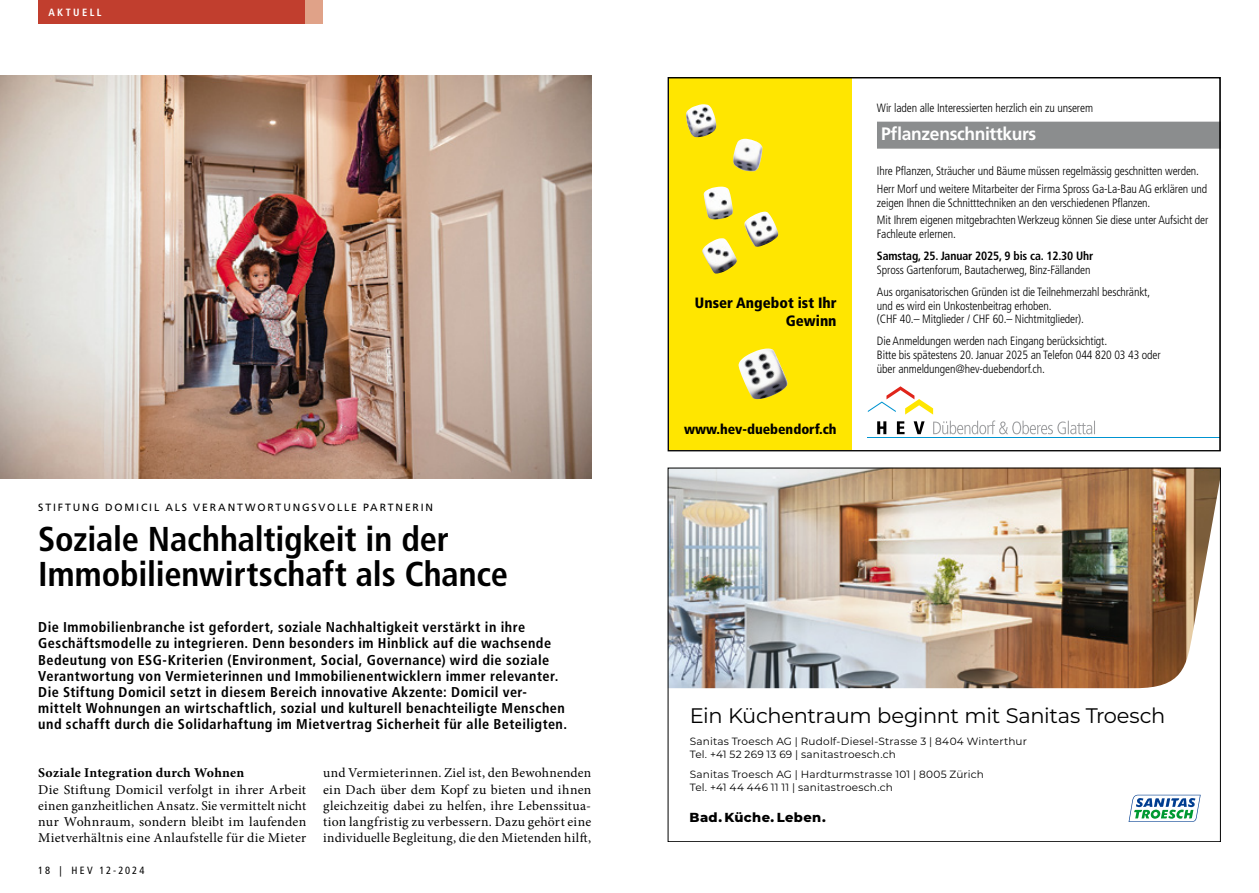
<style>
.page{position:relative;width:1259px;height:893px;background:#fff}
.page>*{position:absolute;margin:0;border:0;box-sizing:border-box;transform-origin:0 0}
.t1{font:700 condensed 34.5px/35.2px "Frutiger LT Std";letter-spacing:-.005em;color:#000}
.t2{font:21px "Montserrat";letter-spacing:-.02em;color:#000}
.t3{font:700 18px "Frutiger LT Std";letter-spacing:-.02em;color:#fff}
.t4{font:900 condensed 15px/18px "Frutiger";color:#000;text-align:right}
.t5{font:700 condensed 14.25px/16.2px "Frutiger LT Std";letter-spacing:.03em;color:#000}
.t6{font:900 condensed 13.95px "Frutiger";color:#000}
.t7{font:13.5px/16.2px "Minion Pro";letter-spacing:.015em;color:#000}
.t8{font:800 13.05px "Montserrat";letter-spacing:.03em;color:#000}
.t9{font:300 condensed 12px/13.6px "Frutiger LT Std";letter-spacing:-.01em;color:#000}
.t10{font:700 condensed 12px/22.2px "Frutiger LT Std";letter-spacing:-.01em;color:#000}
.t11{font:10.5px/13.5px "Montserrat";letter-spacing:.015em;color:#000}
.t12{font:10.5px "Frutiger LT Std";letter-spacing:.175em;color:#000}
.t13{font:condensed 10.5px "Frutiger LT Std";letter-spacing:.19em;color:#000}
.t14{font:700 condensed 10.5px "Frutiger LT Std";letter-spacing:.225em;color:#fff}
.s1{font-weight:700}
.s2{font-weight:300}
</style>
<div class="page">
<div style="left:877px;top:122px;width:343px;height:27px;background:#8b8d8e"></div>
<div style="left:669px;top:78px;width:182px;height:372px;background:#ffe600"></div>
<hr style="left:868px;top:437px;width:352px;height:1px;background:#0094d1">
<svg style="left:868px;top:386px;width:227px;height:48px"></svg>
<img style="left:733px;top:139px;width:29px;height:33px">
<img style="left:703px;top:187px;width:30px;height:33px">
<img style="left:702px;top:238px;width:35px;height:36px">
<img style="left:744px;top:212px;width:34px;height:35px">
<img style="left:686px;top:104px;width:30px;height:34px">
<img style="left:738px;top:348px;width:50px;height:52px">
<img style="left:670px;top:470px;width:548px;height:218px">
<svg style="left:1128px;top:795px;width:72px;height:27px"></svg>
<div style="left:38px;top:0;width:267px;height:23px;background:#c13e2e"></div>
<div style="left:305px;top:0;width:17px;height:23px;background:#e0a288"></div>
<img style="left:0;top:76px;width:591px;height:402px">
<p class="t14" style="left:48px;top:6px;width:39px">RECHT</p>
<p class="t14" style="left:48px;top:6px;width:54px">AKTUELL</p>
<p class="t12" style="left:38px;top:501px;width:396px">STIFTUNG DOMICIL ALS VERANTWORTUNGSVOLLE PARTNERIN</p>
<p class="t1" style="left:38px;top:521px;width:471px">Soziale Nachhaltigkeit in der<br>Immobilienwirtschaft als Chance</p>
<p class="t5" style="left:38px;top:619px;width:530px">Die Immobilienbranche ist gefordert, soziale Nachhaltigkeit verstärkt in ihre Geschäftsmodelle zu integrieren. Denn besonders im Hinblick auf die wachsende Bedeutung von ESG-Kriterien (Environment, Social, Governance) wird die soziale Verantwortung von Vermieterinnen und Immobilienentwicklern immer relevanter.<br>Die Stiftung Domicil setzt in diesem Bereich innovative Akzente: Domicil ver&shy;mittelt Wohnungen an wirtschaftlich, sozial und kulturell benachteiligte Menschen und schafft durch die Solidarhaftung im Mietvertrag Sicherheit für alle Beteiligten.</p>
<p class="t7" style="left:38px;top:765px;width:269px"><span class="s1">Soziale Integration durch Wohnen<br></span>Die Stiftung Domicil verfolgt in ihrer Arbeit einen ganzheitlichen Ansatz. Sie vermittelt nicht nur Wohnraum, sondern bleibt im laufenden Mietverhältnis eine Anlaufstelle für die Mieter</p>
<p class="t7" style="left:323px;top:765px;width:269px;text-align:justify">und Vermieterinnen. Ziel ist, den Bewohnenden ein Dach über dem Kopf zu bieten und ihnen gleichzeitig dabei zu helfen, ihre Lebenssitua&shy;tion langfristig zu verbessern. Dazu gehört eine individuelle Begleitung, die den Mietenden hilft,</p>
<p class="t13" style="left:38px;top:864px;width:108px">18 | HEV 12-2024</p>
<p class="t4" style="left:695px;top:294px;width:143px">Unser Angebot ist Ihr<br>Gewinn</p>
<p class="t6" style="left:684px;top:421px;width:154px">www.hev-duebendorf.ch</p>
<p class="t9" style="left:877px;top:101px;width:218px">Wir laden alle Interessierten herzlich ein zu unserem</p>
<p class="t3" style="left:881px;top:123px;width:157px">Pflanzenschnittkurs</p>
<p class="t9" style="left:877px;top:162px;width:332px;line-height:17.9px">Ihre Pflanzen, Sträucher und Bäume müssen regelmässig geschnitten werden.<br>Herr Morf und weitere Mitarbeiter der Firma Spross Ga-La-Bau AG erklären und</p>
<p class="t9" style="left:877px;top:194px;width:333px;line-height:17.9px">zeigen Ihnen die Schnitttechniken an den verschiedenen Pflanzen.<br>Mit Ihrem eigenen mitgebrachten Werkzeug können Sie diese unter Aufsicht der</p>
<p class="t10" style="left:877px;top:223px;width:218px"><span class="s2">Fachleute erlernen.<br></span>Samstag, 25. Januar 2025, 9 bis ca. 12.30 Uhr</p>
<p class="t9" style="left:877px;top:259px;width:275px;line-height:22.2px">Spross Gartenforum, Bautacherweg, Binz-Fällanden<br>Aus organisatorischen Gründen ist die Teilnehmerzahl beschränkt,</p>
<p class="t9" style="left:877px;top:299px;width:209px">und es wird ein Unkostenbeitrag erhoben.<br>(CHF 40.– Mitglieder / CHF 60.– Nichtmitglieder).</p>
<p class="t9" style="left:877px;top:335px;width:285px">Die Anmeldungen werden nach Eingang berücksichtigt.<br>Bitte bis spätestens 20. Januar 2025 an Telefon 044 820 03 43 oder über anmeldungen@hev-duebendorf.ch.</p>
<p class="t2" style="left:690px;top:701px;width:477px">Ein Küchentraum beginnt mit Sanitas Troesch</p>
<p class="t11" style="left:690px;top:734px;width:338px">Sanitas Troesch AG | Rudolf-Diesel-Strasse 3 | 8404 Winterthur<br>Tel. +41 52 269 13 69 | sanitastroesch.ch</p>
<p class="t11" style="left:690px;top:767px;width:295px">Sanitas Troesch AG | Hardturmstrasse 101 | 8005 Zürich<br>Tel. +41 44 446 11 11 | sanitastroesch.ch</p>
<p class="t8" style="left:689px;top:808px;width:138px">Bad. Küche. Leben.</p>
</div>
